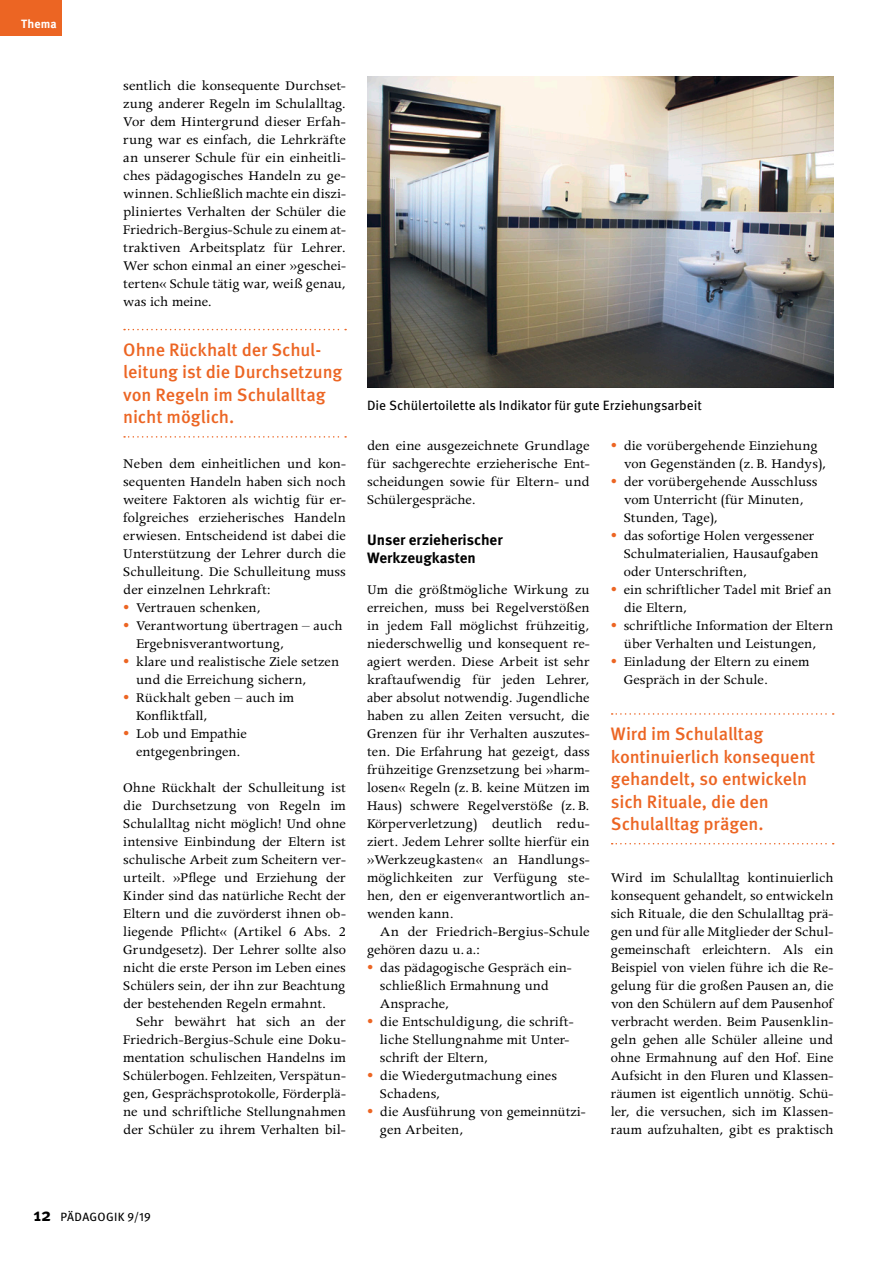
<style>
.page{position:relative;width:893px;height:1263px;background:#fff}
.page>*{position:absolute;margin:0;border:0;box-sizing:border-box;transform-origin:0 0}
.t1{font:500 18px/22.5px "Meta OT";letter-spacing:-.01em;color:#ec6523}
.t2{font:15px/18px "Apollo MT Std";color:#000}
.t3{font:700 15px/18px "Meta OT";color:#000}
.t4{font:13.5px "Meta OT";color:#000}
.t5{font:12px "Meta OT";letter-spacing:.02em;color:#000}
.t6{font:700 12px "Meta OT";letter-spacing:.015em;color:#fff}
.s1{font-size:18px;color:#ec6523}
.s2{font-weight:700;font-size:18px}
</style>
<div class="page">
<div style="left:0;top:0;width:62px;height:36px;background:#ec6523"></div>
<svg style="left:124px;top:329px;width:222px;height:1px"></svg>
<svg style="left:124px;top:436px;width:222px;height:2px"></svg>
<svg style="left:612px;top:713px;width:222px;height:2px"></svg>
<svg style="left:612px;top:843px;width:222px;height:1px"></svg>
<img style="left:367px;top:77px;width:466px;height:310px">
<p class="t6" style="left:21px;top:17px;width:37px">Thema</p>
<p class="t2" style="left:123px;top:78px;width:224px;text-align:justify">sentlich die konsequente Durchset&shy;zung anderer Regeln im Schulalltag.<br>Vor dem Hintergrund dieser Erfah&shy;rung war es einfach, die Lehrkräfte an unserer Schule für ein einheitli&shy;ches pädagogisches Handeln zu ge&shy;winnen. Schließlich machte ein diszi&shy;pliniertes Verhalten der Schüler die Friedrich-Bergius-Schule zu einem at&shy;traktiven Arbeitsplatz für Lehrer.<br>Wer schon einmal an einer »geschei&shy;terten« Schule tätig war, weiß genau, was ich meine.</p>
<p class="t1" style="left:123px;top:339px;width:220px">Ohne Rückhalt der Schul&shy;leitung ist die Durchsetzung von Regeln im Schulalltag nicht möglich.</p>
<p class="t2" style="left:123px;top:456px;width:224px;text-align:justify">Neben dem einheitlichen und kon&shy;sequenten Handeln haben sich noch weitere Faktoren als wichtig für er&shy;folgreiches erzieherisches Handeln erwiesen. Entscheidend ist dabei die Unterstützung der Lehrer durch die Schulleitung. Die Schulleitung muss der einzelnen Lehrkraft:</p>
<p class="t2" style="left:123px;top:600px;width:139px"><span class="s1">•</span> Vertrauen schenken,</p>
<p class="t2" style="left:136px;top:618px;width:208px;text-indent:-13px"><span class="s1">•</span> Verantwortung übertragen – auch<br>Ergebnisverantwortung,</p>
<p class="t2" style="left:136px;top:654px;width:205px;text-indent:-13px"><span class="s1">•</span> klare und realistische Ziele setzen und die Erreichung sichern,</p>
<p class="t2" style="left:136px;top:690px;width:160px;text-indent:-13px"><span class="s1">•</span> Rückhalt geben – auch im<br>Konfliktfall,</p>
<p class="t2" style="left:123px;top:726px;width:125px;text-align:center"><span class="s1">•</span> Lob und Empathie entgegenbringen.</p>
<p class="t2" style="left:123px;top:780px;width:224px;text-align:justify">Ohne Rückhalt der Schulleitung ist die Durchsetzung von Regeln im Schulalltag nicht möglich! Und ohne intensive Einbindung der Eltern ist schulische Arbeit zum Scheitern ver&shy;urteilt. »Pflege und Erziehung der Kinder sind das natürliche Recht der Eltern und die zuvörderst ihnen ob&shy;liegende Pflicht« (Artikel 6 Abs. 2<br>Grundgesetz). Der Lehrer sollte also nicht die erste Person im Leben eines Schülers sein, der ihn zur Beachtung der bestehenden Regeln ermahnt.</p>
<p class="t2" style="left:123px;top:1014px;width:224px;text-align:justify;text-indent:13px">Sehr bewährt hat sich an der Friedrich-Bergius-Schule eine Doku&shy;mentation schulischen Handelns im Schülerbogen. Fehlzeiten, Verspätun&shy;gen, Gesprächsprotokolle, Förderplä&shy;ne und schriftliche Stellungnahmen der Schüler zu ihrem Verhalten bil-</p>
<p class="t4" style="left:367px;top:397px;width:336px">Die Schülertoilette als Indikator für gute Erziehungsarbeit</p>
<p class="t2" style="left:367px;top:438px;width:224px;text-align:justify">den eine ausgezeichnete Grundlage für sachgerechte erzieherische Ent&shy;scheidungen sowie für Eltern- und Schülergespräche.</p>
<p class="t3" style="left:367px;top:530px;width:137px">Unser erzieherischer<br>Werkzeugkasten</p>
<p class="t2" style="left:367px;top:582px;width:224px;text-align:justify">Um die größtmögliche Wirkung zu erreichen, muss bei Regelverstößen in jedem Fall möglichst frühzeitig, niederschwellig und konsequent re&shy;agiert werden. Diese Arbeit ist sehr kraftaufwendig für jeden Lehrer, aber absolut notwendig. Jugendliche haben zu allen Zeiten versucht, die Grenzen für ihr Verhalten auszutes&shy;ten. Die Erfahrung hat gezeigt, dass frühzeitige Grenzsetzung bei »harm&shy;losen« Regeln (z.B. keine Mützen im Haus) schwere Regelverstöße (z.B.<br>Körperverletzung) deutlich redu&shy;ziert. Jedem Lehrer sollte hierfür ein »Werkzeugkasten« an Handlungs&shy;möglichkeiten zur Verfügung ste&shy;hen, den er eigenverantwortlich an&shy;wenden kann.</p>
<p class="t2" style="left:367px;top:924px;width:224px;text-indent:13px">An der Friedrich-Bergius-Schule gehören dazu u. a.:</p>
<p class="t2" style="left:380px;top:960px;width:193px;text-indent:-13px"><span class="s1">•</span> das pädagogische Gespräch ein&shy;schließlich Ermahnung und<br>Ansprache,</p>
<p class="t2" style="left:380px;top:1014px;width:195px;text-indent:-13px"><span class="s1">•</span> die Entschuldigung, die schrift&shy;liche Stellungnahme mit Unter&shy;schrift der Eltern,</p>
<p class="t2" style="left:380px;top:1068px;width:179px;text-indent:-13px"><span class="s1">•</span> die Wiedergutmachung eines<br>Schadens,</p>
<p class="t2" style="left:380px;top:1104px;width:207px;text-indent:-13px"><span class="s1">•</span> die Ausführung von gemeinnützi&shy;gen Arbeiten,</p>
<p class="t2" style="left:624px;top:438px;width:204px;text-indent:-13px"><span class="s1">•</span> die vorübergehende Einziehung von Gegenständen (z.B. Handys),</p>
<p class="t2" style="left:624px;top:474px;width:195px;text-indent:-13px"><span class="s1">•</span> der vorübergehende Ausschluss vom Unterricht (für Minuten,<br>Stunden, Tage),</p>
<p class="t2" style="left:624px;top:528px;width:197px;text-indent:-13px"><span class="s1">•</span> das sofortige Holen vergessener<br>Schulmaterialien, Hausaufgaben oder Unterschriften,</p>
<p class="t2" style="left:624px;top:582px;width:210px;text-indent:-13px"><span class="s1">•</span> ein schriftlicher Tadel mit Brief an die Eltern,</p>
<p class="t2" style="left:611px;top:618px;width:224px;text-align:center"><span class="s1">•</span> schriftliche Information der Eltern über Verhalten und Leistungen,</p>
<p class="t2" style="left:624px;top:654px;width:187px;text-indent:-13px"><span class="s1">•</span> Einladung der Eltern zu einem<br>Gespräch in der Schule.</p>
<p class="t1" style="left:611px;top:723px;width:206px">Wird im Schulalltag kontinuierlich konsequent gehandelt, so entwickeln sich Rituale, die den<br>Schulalltag prägen.</p>
<p class="t2" style="left:611px;top:870px;width:224px;text-align:justify">Wird im Schulalltag kontinuierlich konsequent gehandelt, so entwickeln sich Rituale, die den Schulalltag prä&shy;gen und für alle Mitglieder der Schul&shy;gemeinschaft erleichtern. Als ein Beispiel von vielen führe ich die Re&shy;gelung für die großen Pausen an, die von den Schülern auf dem Pausenhof verbracht werden. Beim Pausenklin&shy;geln gehen alle Schüler alleine und ohne Ermahnung auf den Hof. Eine Aufsicht in den Fluren und Klassen&shy;räumen ist eigentlich unnötig. Schü&shy;ler, die versuchen, sich im Klassen&shy;raum aufzuhalten, gibt es praktisch</p>
<p class="t5" style="left:34px;top:1209px;width:119px"><span class="s2">12</span> PÄDAGOGIK 9/19</p>
</div>
